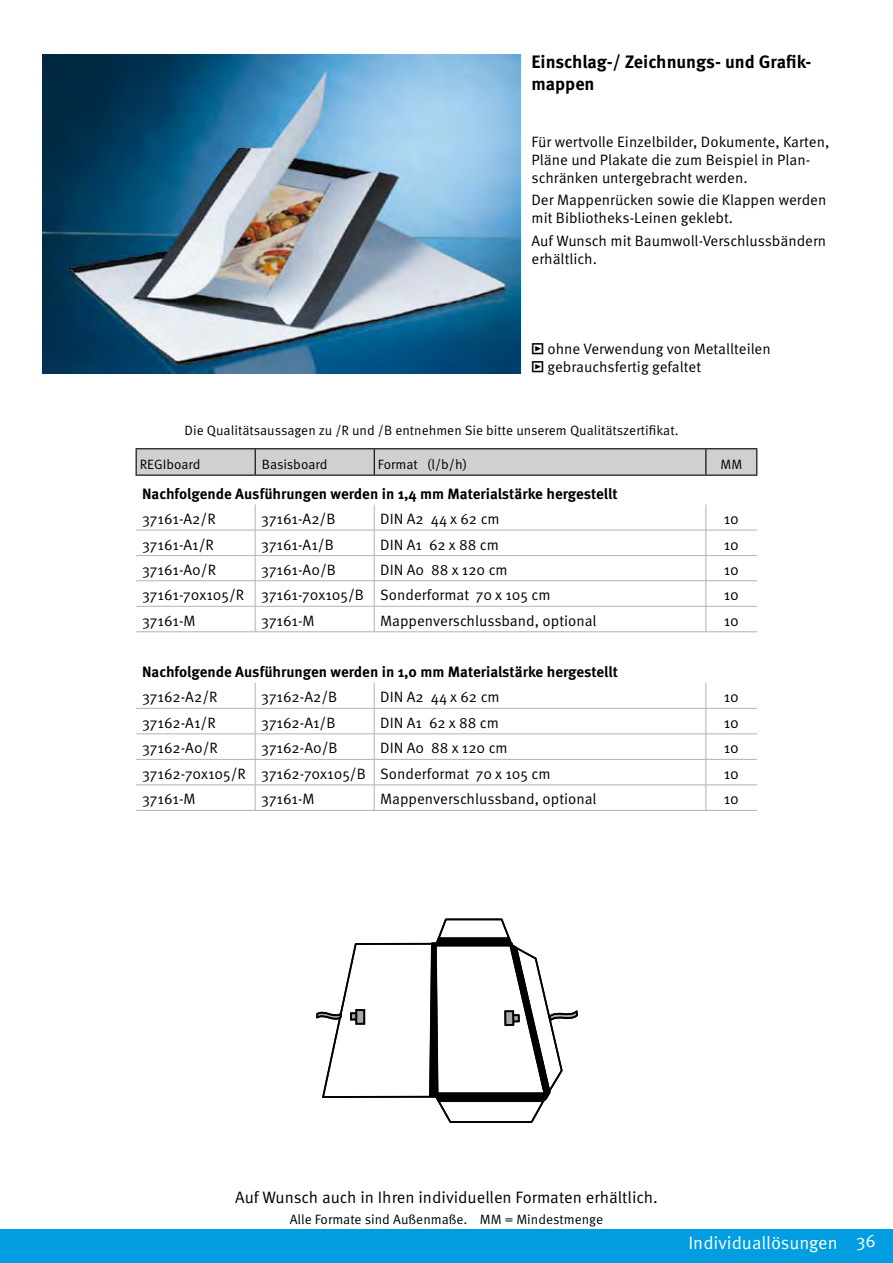
<style>
.page{position:relative;width:893px;height:1263px;background:#fff}
.page>*{position:absolute;margin:0;border:0;box-sizing:border-box;transform-origin:0 0}
.t1{font:700 18px/21.6px "Meta OT";letter-spacing:-.005em;color:#000}
.t2{font:18px "Meta OT";color:#fff}
.t3{font:16.5px "Meta OT";color:#000}
.t4{font:15px/18px "Meta OT";color:#000}
.t5{font:700 15px "Meta OT";color:#000}
.t6{font:13.5px "Meta OT";color:#000}
</style>
<div class="page">
<div style="left:0;top:1229px;width:893px;height:34px;background:#009ee0"></div>
<img style="left:43px;top:54px;width:478px;height:319px">
<hr style="left:136px;top:530px;width:238px;height:1px;background:#b1b2b4">
<hr style="left:374px;top:530px;width:332px;height:1px;background:#b1b2b4">
<hr style="left:706px;top:530px;width:51px;height:1px;background:#b1b2b4">
<hr style="left:136px;top:555px;width:238px;height:1px;background:#b1b2b4">
<hr style="left:374px;top:555px;width:332px;height:1px;background:#b1b2b4">
<hr style="left:706px;top:555px;width:51px;height:1px;background:#b1b2b4">
<hr style="left:136px;top:580px;width:238px;height:1px;background:#b1b2b4">
<hr style="left:374px;top:580px;width:332px;height:1px;background:#b1b2b4">
<hr style="left:706px;top:580px;width:51px;height:1px;background:#b1b2b4">
<hr style="left:136px;top:606px;width:238px;height:1px;background:#b1b2b4">
<svg style="left:255px;top:504px;width:1px;height:127px"></svg>
<hr style="left:374px;top:606px;width:332px;height:1px;background:#b1b2b4">
<svg style="left:374px;top:504px;width:1px;height:127px"></svg>
<hr style="left:706px;top:606px;width:51px;height:1px;background:#b1b2b4">
<svg style="left:706px;top:504px;width:1px;height:127px"></svg>
<hr style="left:136px;top:708px;width:238px;height:1px;background:#b1b2b4">
<hr style="left:374px;top:708px;width:332px;height:1px;background:#b1b2b4">
<hr style="left:706px;top:708px;width:51px;height:1px;background:#b1b2b4">
<hr style="left:136px;top:734px;width:238px;height:1px;background:#b1b2b4">
<hr style="left:374px;top:734px;width:332px;height:1px;background:#b1b2b4">
<hr style="left:706px;top:734px;width:51px;height:1px;background:#b1b2b4">
<hr style="left:136px;top:759px;width:238px;height:1px;background:#b1b2b4">
<hr style="left:374px;top:759px;width:332px;height:1px;background:#b1b2b4">
<hr style="left:706px;top:759px;width:51px;height:1px;background:#b1b2b4">
<hr style="left:136px;top:785px;width:238px;height:1px;background:#b1b2b4">
<svg style="left:255px;top:683px;width:1px;height:127px"></svg>
<hr style="left:374px;top:785px;width:332px;height:1px;background:#b1b2b4">
<svg style="left:374px;top:683px;width:1px;height:127px"></svg>
<hr style="left:706px;top:785px;width:51px;height:1px;background:#b1b2b4">
<svg style="left:706px;top:683px;width:1px;height:127px"></svg>
<hr style="left:136px;top:631px;width:621px;height:1px;background:#b1b2b4">
<hr style="left:136px;top:810px;width:621px;height:1px;background:#b1b2b4">
<hr style="left:136px;top:448px;width:621px;height:1px;background:#000">
<svg style="left:136px;top:449px;width:621px;height:26px"></svg>
<hr style="left:136px;top:475px;width:621px;height:1px;background:#000">
<svg style="left:316px;top:918px;width:262px;height:205px"></svg>
<p class="t1" style="left:531px;top:51px;width:282px">Einschlag-/ Zeichnungs- und Grafik&shy;mappen</p>
<p class="t4" style="left:531px;top:133px;width:299px">Für wertvolle Einzelbilder, Dokumente, Karten,<br>Pläne und Plakate die zum Beispiel in Plan&shy;schränken untergebracht werden.</p>
<p class="t4" style="left:531px;top:192px;width:296px">Der Mappenrücken sowie die Klappen werden mit Bibliotheks-Leinen geklebt.</p>
<p class="t4" style="left:531px;top:232px;width:296px">Auf Wunsch mit Baumwoll-Verschlussbändern erhältlich.</p>
<p class="t4" style="left:531px;top:340px;width:241px">• ohne Verwendung von Metallteilen</p>
<p class="t4" style="left:531px;top:358px;width:171px">• gebrauchsfertig gefaltet</p>
<p class="t6" style="left:185px;top:422px;width:496px">Die Qualitätsaussagen zu /R und /B entnehmen Sie bitte unserem Qualitätszertifikat.</p>
<p class="t6" style="left:140px;top:456px;width:62px">REGIboard</p>
<p class="t6" style="left:262px;top:456px;width:67px">Basisboard</p>
<p class="t6" style="left:378px;top:456px;width:91px">Format (l/b/h)</p>
<p class="t6" style="left:720px;top:456px;width:23px">MM</p>
<p class="t5" style="left:142px;top:484px;width:477px">Nachfolgende Ausführungen werden in 1,4 mm Materialstärke hergestellt</p>
<p class="t4" style="left:142px;top:510px;width:75px">37161-A2/R</p>
<p class="t4" style="left:261px;top:510px;width:76px">37161-A2/B</p>
<p class="t4" style="left:380px;top:510px;width:121px">DIN A2 44 x 62 cm</p>
<p class="t4" style="left:724px;top:510px;width:17px">10</p>
<p class="t4" style="left:142px;top:536px;width:73px">37161-A1/R</p>
<p class="t4" style="left:261px;top:536px;width:74px">37161-A1/B</p>
<p class="t4" style="left:380px;top:536px;width:120px">DIN A1 62 x 88 cm</p>
<p class="t4" style="left:724px;top:536px;width:17px">10</p>
<p class="t4" style="left:142px;top:561px;width:76px">37161-A0/R</p>
<p class="t4" style="left:261px;top:561px;width:76px">37161-A0/B</p>
<p class="t4" style="left:380px;top:561px;width:129px">DIN A0 88 x 120 cm</p>
<p class="t4" style="left:724px;top:561px;width:17px">10</p>
<p class="t4" style="left:142px;top:586px;width:410px">37161-70x105/R 37161-70x105/B Sonderformat 70 x 105 cm</p>
<p class="t4" style="left:724px;top:586px;width:17px">10</p>
<p class="t4" style="left:142px;top:612px;width:55px">37161-M</p>
<p class="t4" style="left:261px;top:612px;width:55px">37161-M</p>
<p class="t4" style="left:380px;top:612px;width:218px">Mappenverschlussband, optional</p>
<p class="t4" style="left:724px;top:612px;width:17px">10</p>
<p class="t5" style="left:142px;top:662px;width:477px">Nachfolgende Ausführungen werden in 1,0 mm Materialstärke hergestellt</p>
<p class="t4" style="left:142px;top:689px;width:77px">37162-A2/R</p>
<p class="t4" style="left:261px;top:689px;width:78px">37162-A2/B</p>
<p class="t4" style="left:380px;top:689px;width:121px">DIN A2 44 x 62 cm</p>
<p class="t4" style="left:724px;top:689px;width:17px">10</p>
<p class="t4" style="left:142px;top:714px;width:75px">37162-A1/R</p>
<p class="t4" style="left:261px;top:714px;width:76px">37162-A1/B</p>
<p class="t4" style="left:380px;top:714px;width:120px">DIN A1 62 x 88 cm</p>
<p class="t4" style="left:724px;top:714px;width:17px">10</p>
<p class="t4" style="left:142px;top:740px;width:77px">37162-A0/R</p>
<p class="t4" style="left:261px;top:740px;width:78px">37162-A0/B</p>
<p class="t4" style="left:380px;top:740px;width:129px">DIN A0 88 x 120 cm</p>
<p class="t4" style="left:724px;top:740px;width:17px">10</p>
<p class="t4" style="left:142px;top:765px;width:410px">37162-70x105/R 37162-70x105/B Sonderformat 70 x 105 cm</p>
<p class="t4" style="left:724px;top:765px;width:17px">10</p>
<p class="t4" style="left:142px;top:791px;width:55px">37161-M</p>
<p class="t4" style="left:261px;top:791px;width:55px">37161-M</p>
<p class="t4" style="left:380px;top:791px;width:218px">Mappenverschlussband, optional</p>
<p class="t4" style="left:724px;top:791px;width:17px">10</p>
<p class="t3" style="left:235px;top:1187px;width:424px">Auf Wunsch auch in Ihren individuellen Formaten erhältlich.</p>
<p class="t6" style="left:290px;top:1211px;width:315px">Alle Formate sind Außenmaße. MM = Mindestmenge</p>
<p class="t2" style="left:688px;top:1232px;width:151px">Individuallösungen</p>
<p class="t2" style="left:856px;top:1229px;width:21px">36</p>
</div>
